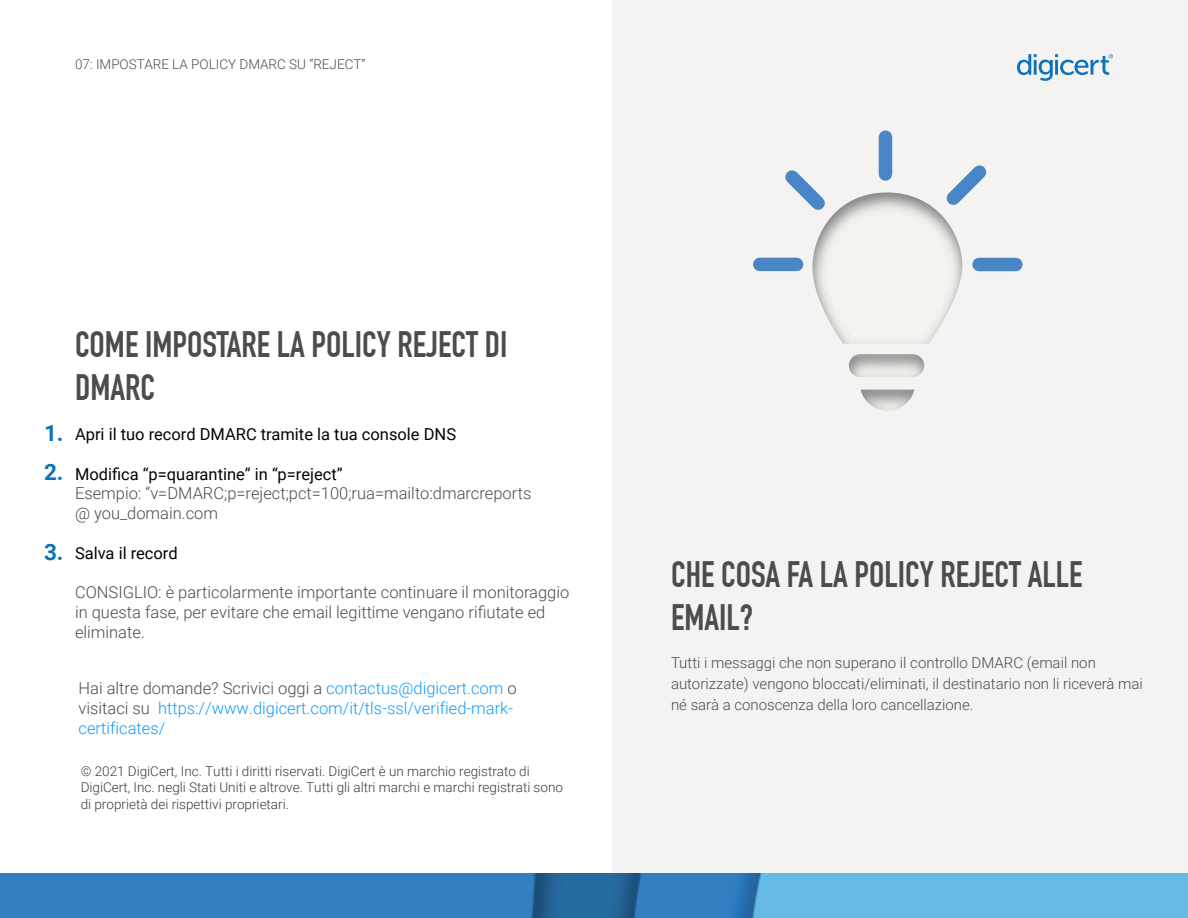
<style>
.page{position:relative;width:1188px;height:918px;background:#fff}
.page>*{position:absolute;margin:0;border:0;box-sizing:border-box;transform-origin:0 0}
.t1{font:700 36px/43.2px "DIN Condensed";color:#4b4c4d}
.t2{font:700 22.5px/38.8px "Roboto";color:#0b73bb}
.t3{font:300 16.5px/19.8px "Roboto";color:#4b4c4d}
.t4{font:300 16.5px/19.8px "Roboto";color:#0f9dff}
.t5{font:16.5px "Roboto";color:#040503}
.t6{font:300 15px/21px "Roboto";color:#4b4c4d}
.t7{font:300 13.5px/16.2px "Roboto";color:#3b3b3c}
.t8{font:300 13.5px "Roboto";color:#4b4c4d}
.s1{color:#4d4c4d}
</style>
<div class="page">
<div style="left:613px;top:0;width:575px;height:918px;background:#f3f3f2"></div>
<svg style="left:813px;top:278px;width:148px;height:133px"></svg>
<svg style="left:753px;top:130px;width:270px;height:148px"></svg>
<img style="left:0;top:873px;width:1188px;height:45px">
<svg style="left:1017px;top:54px;width:96px;height:27px"></svg>
<p class="t8" style="left:75px;top:55px;width:292px">07: IMPOSTARE LA POLICY DMARC SU “REJECT”</p>
<h2 class="t2" style="left:44px;top:413px;width:21px">1.<br>2.</h2>
<h2 class="t2" style="left:44px;top:532px;width:21px">3.</h2>
<h1 class="t1" style="left:75px;top:323px;width:434px">COME IMPOSTARE LA POLICY REJECT DI<br>DMARC</h1>
<p class="t5" style="left:75px;top:423px;width:383px">Apri il tuo record DMARC tramite la tua console DNS</p>
<p class="t5" style="left:75px;top:462px;width:269px">Modifica “p=quarantine” in “p=reject”</p>
<p class="t3" style="left:75px;top:483px;width:458px">Esempio: “v=DMARC;p=reject;pct=100;rua=mailto:dmarcreports @ you_domain.com</p>
<p class="t5" style="left:75px;top:541px;width:104px">Salva il record</p>
<p class="t3" style="left:75px;top:582px;width:496px">CONSIGLIO: è particolarmente importante continuare il monitoraggio in questa fase, per evitare che email legittime vengano rifiutate ed eliminate.</p>
<p class="t4" style="left:79px;top:678px;width:440px"><span class="s1">Hai altre domande? Scrivici oggi a</span> contactus@digicert.com <span class="s1">o visitaci su</span> https://www.digicert.com/it/tls-ssl/verified-mark&shy;certificates/</p>
<p class="t7" style="left:81px;top:763px;width:484px">© 2021 DigiCert, Inc. Tutti i diritti riservati. DigiCert è un marchio registrato di<br>DigiCert, Inc. negli Stati Uniti e altrove. Tutti gli altri marchi e marchi registrati sono di proprietà dei rispettivi proprietari.</p>
<h1 class="t1" style="left:671px;top:553px;width:413px">CHE COSA FA LA POLICY REJECT ALLE<br>EMAIL?</h1>
<p class="t6" style="left:671px;top:651px;width:473px">Tutti i messaggi che non superano il controllo DMARC (email non autorizzate) vengono bloccati/eliminati, il destinatario non li riceverà mai né sarà a conoscenza della loro cancellazione.</p>
</div>
